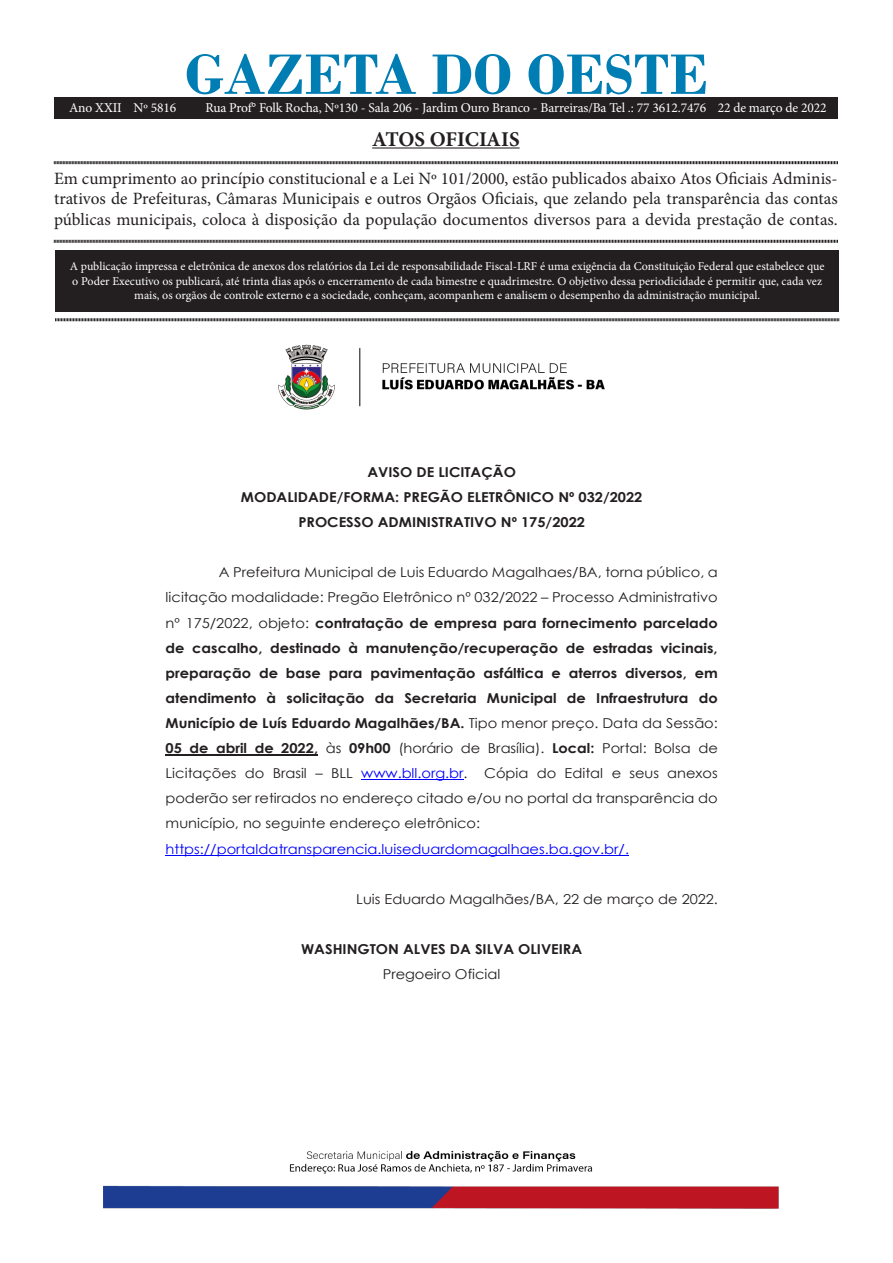
<style>
.page{position:relative;width:893px;height:1263px;background:#fff}
.page>*{position:absolute;margin:0;border:0;box-sizing:border-box;transform-origin:0 0}
.t1{font:700 60px "Bodoni";color:#007eb4}
.t2{font:700 21px "Minion Pro";letter-spacing:-.005em;color:#231f20}
.t3{font:17.25px/20.7px "Minion Pro";color:#231f20;text-align:justify}
.t4{font:13.65px/25px "Century Gothic";color:#231f20;scale:1.07 1}
.t5{font:700 13.65px/25px "Century Gothic";color:#231f20;text-align:center;scale:1.07 1}
.t6{font:13.5px "Minion Pro";letter-spacing:-.01em;color:#fff}
.t7{font:12px/14.4px "Minion Pro";color:#fff;text-align:center}
.s1{font-weight:700}
.s2{color:#00f}
.s3{font-weight:400}
</style>
<div class="page">
<div style="left:55px;top:250px;width:784px;height:61px;background:#231f20"></div>
<hr style="left:372px;top:147px;width:148px;height:2px;background:#231f20">
<svg style="left:54px;top:161px;width:784px;height:4px;background:#908e8e"></svg>
<svg style="left:54px;top:239px;width:784px;height:4px;background:#908e8e"></svg>
<svg style="left:55px;top:318px;width:784px;height:4px;background:#908e8e"></svg>
<div style="left:54px;top:98px;width:784px;height:20px;background:#231f20"></div>
<img style="left:278px;top:344px;width:327px;height:66px">
<img style="left:104px;top:1150px;width:674px;height:59px">
<hr style="left:166px;top:754px;width:152px;height:1px;background:#231f20">
<hr style="left:361px;top:779px;width:103px;height:1px;background:#00f">
<hr style="left:166px;top:855px;width:463px;height:1px;background:#00f">
<p class="t1" style="left:185px;top:39px;width:525px">GAZETA DO OESTE</p>
<p class="t2" style="left:372px;top:124px;width:149px">ATOS OFICIAIS</p>
<p class="t3" style="left:54px;top:168px;width:785px">Em cumprimento ao princípio constitucional e a Lei Nº 101/2000, estão publicados abaixo Atos Oficiais Adminis&shy;trativos de Prefeituras, Câmaras Municipais e outros Orgãos Oficiais, que zelando pela transparência das contas públicas municipais, coloca à disposição da população documentos diversos para a devida prestação de contas.</p>
<p class="t7" style="left:70px;top:259px;width:756px">A publicação impressa e eletrônica de anexos dos relatórios da Lei de responsabilidade Fiscal-LRF é uma exigência da Constituição Federal que estabelece que o Poder Executivo os publicará, até trinta dias após o encerramento de cada bimestre e quadrimestre. O objetivo dessa periodicidade é permitir que, cada vez mais, os orgãos de controle externo e a sociedade, conheçam, acompanhem e analisem o desempenho da administração municipal.</p>
<p class="t6" style="left:69px;top:98px;width:109px">Ano XXII Nº 5816</p>
<p class="t6" style="left:205px;top:98px;width:623px">Rua Prof° Folk Rocha, Nº130 - Sala 206 - Jardim Ouro Branco - Barreiras/Ba Tel .: 77 3612.7476 22 de março de 2022</p>
<p class="t5" style="left:241px;top:459px;width:377px">AVISO DE LICITAÇÃO<br>MODALIDADE/FORMA: PREGÃO ELETRÔNICO Nº 032/2022<br>PROCESSO ADMINISTRATIVO Nº 175/2022</p>
<p class="t4" style="left:166px;top:560px;width:518px;text-indent:53px">A Prefeitura Municipal de Luis Eduardo Magalhaes/BA, torna público, a licitação modalidade: Pregão Eletrônico nº 032/2022 – Processo Administrativo nº 175/2022, objeto: <span class="s1">contratação de empresa para fornecimento parcelado de cascalho, destinado à manutenção/recuperação de estradas vicinais, preparação de base para pavimentação asfáltica e aterros diversos, em atendimento à solicitação da Secretaria Municipal de Infraestrutura do Município de Luís Eduardo Magalhães/BA.</span> Tipo menor preço. Data da Sessão:<br><span class="s1">05 de abril de 2022,</span> às <span class="s1">09h00</span> (horário de Brasília). <span class="s1">Local:</span> Portal: Bolsa de Licitações do Brasil – BLL <span class="s2">www.bll.org.br</span>. Cópia do Edital e seus anexos poderão ser retirados no endereço citado e/ou no portal da transparência do município, no seguinte endereço eletrônico: <span class="s2">https://portaldatransparencia.luiseduardomagalhaes.ba.gov.br/.</span></p>
<p class="t4" style="left:356px;top:886px;width:340px">Luis Eduardo Magalhães/BA, 22 de março de 2022.</p>
<p class="t5" style="left:301px;top:936px;width:264px">WASHINGTON ALVES DA SILVA OLIVEIRA<br><span class="s3">Pregoeiro Oficial</span></p>
</div>
